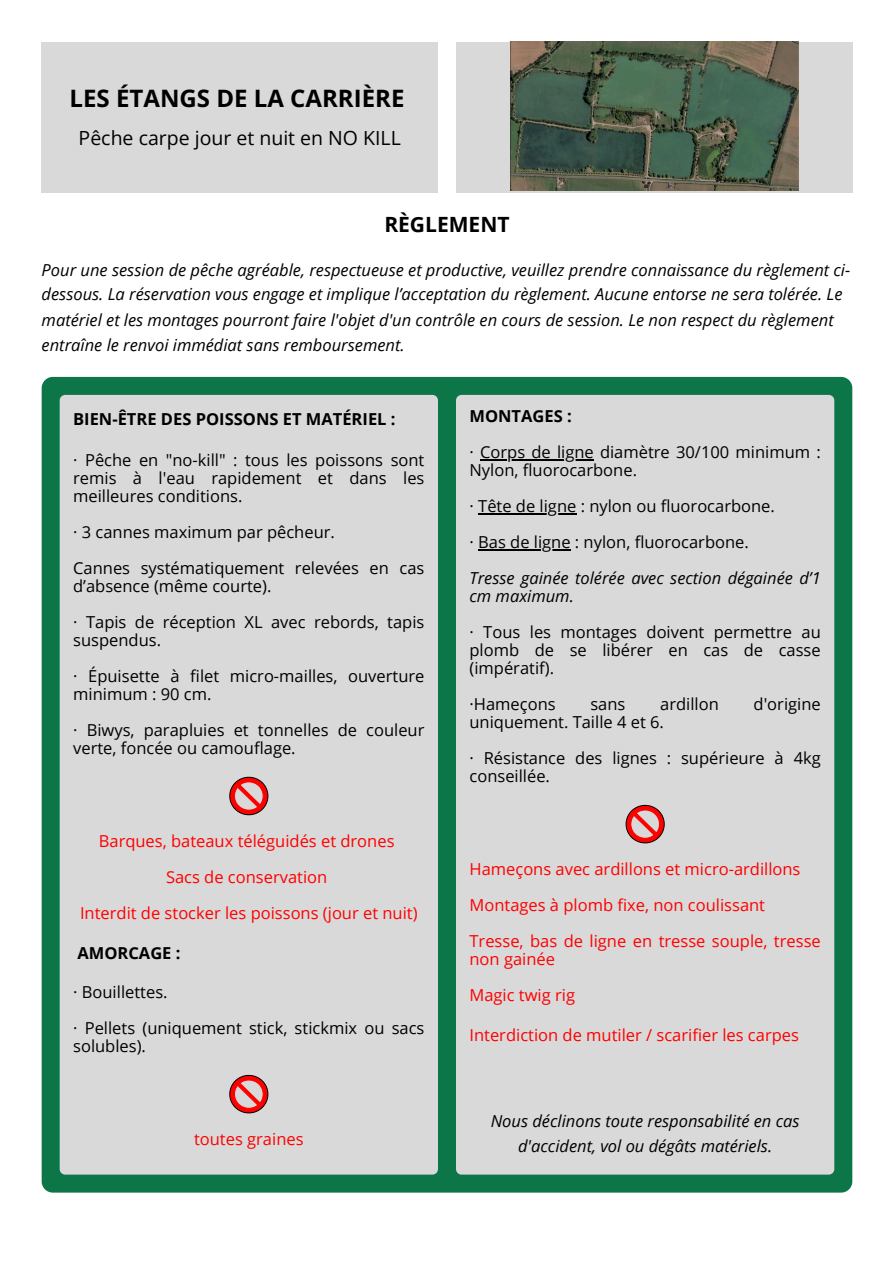
<style>
.page{position:relative;width:894px;height:1263px;background:#fff}
.page>*{position:absolute;margin:0;border:0;box-sizing:border-box;transform-origin:0 0}
.t1{font:700 24px "Open Sans";color:#000}
.t2{font:700 21px "Open Sans";color:#000}
.t3{font:19.5px "Open Sans";color:#000}
.t4{font:16.5px/18px "Open Sans";color:#000}
.t5{font:italic 16.5px/25.2px "Open Sans";color:#000}
.t6{font:16.5px/18px "Open Sans";color:#f00}
.t7{font:700 16.5px "Open Sans";color:#000}
</style>
<div class="page">
<div style="left:42px;top:42px;width:396px;height:150px;background:#d9d9d9"></div>
<div style="left:456px;top:42px;width:396px;height:150px;background:#d9d9d9"></div>
<img style="left:510px;top:42px;width:288px;height:148px">
<div style="left:42px;top:377px;width:810px;height:815px;background:#0c7649"></div>
<div style="left:60px;top:395px;width:378px;height:779px;background:#d9d9d9"></div>
<svg style="left:230px;top:777px;width:38px;height:38px"></svg>
<svg style="left:230px;top:1075px;width:38px;height:38px"></svg>
<div style="left:456px;top:395px;width:378px;height:779px;background:#d9d9d9"></div>
<hr style="left:480px;top:459px;width:113px;height:1px;background:#000">
<hr style="left:478px;top:513px;width:98px;height:1px;background:#000">
<hr style="left:478px;top:549px;width:92px;height:1px;background:#000">
<svg style="left:626px;top:805px;width:38px;height:38px"></svg>
<h1 class="t1" style="left:70px;top:81px;width:336px">LES ÉTANGS DE LA CARRIÈRE</h1>
<p class="t3" style="left:79px;top:124px;width:324px">Pêche carpe jour et nuit en NO KILL</p>
<h1 class="t2" style="left:384px;top:209px;width:127px">RÈGLEMENT</h1>
<p class="t5" style="left:42px;top:257px;width:809px">Pour une session de pêche agréable, respectueuse et productive, veuillez prendre connaissance du règlement ci&shy;dessous. La réservation vous engage et implique l’acceptation du règlement. Aucune entorse ne sera tolérée. Le matériel et les montages pourront faire l'objet d'un contrôle en cours de session. Le non respect du règlement entraîne le renvoi immédiat sans remboursement.</p>
<h1 class="t7" style="left:73px;top:408px;width:324px">BIEN-ÊTRE DES POISSONS ET MATÉRIEL :</h1>
<p class="t4" style="left:73px;top:450px;width:353px;text-align:justify">· Pêche en "no-kill" : tous les poissons sont remis à l'eau rapidement et dans les meilleures conditions.</p>
<p class="t4" style="left:73px;top:522px;width:263px">· 3 cannes maximum par pêcheur.</p>
<p class="t4" style="left:73px;top:558px;width:352px">Cannes systématiquement relevées en cas d’absence (même courte).</p>
<p class="t4" style="left:73px;top:612px;width:352px">· Tapis de réception XL avec rebords, tapis suspendus.</p>
<p class="t4" style="left:73px;top:666px;width:352px">· Épuisette à filet micro-mailles, ouverture minimum : 90 cm.</p>
<p class="t4" style="left:73px;top:720px;width:352px">· Biwys, parapluies et tonnelles de couleur verte, foncée ou camouflage.</p>
<p class="t6" style="left:99px;top:832px;width:297px">Barques, bateaux téléguidés et drones</p>
<p class="t6" style="left:166px;top:868px;width:163px">Sacs de conservation</p>
<p class="t6" style="left:80px;top:904px;width:339px">Interdit de stocker les poissons (jour et nuit)</p>
<p class="t7" style="left:77px;top:941px;width:104px">AMORCAGE :</p>
<p class="t4" style="left:73px;top:982px;width:96px">· Bouillettes.</p>
<p class="t4" style="left:73px;top:1018px;width:352px">· Pellets (uniquement stick, stickmix ou sacs solubles).</p>
<p class="t6" style="left:194px;top:1130px;width:111px">toutes graines</p>
<h1 class="t7" style="left:469px;top:404px;width:104px">MONTAGES :</h1>
<p class="t4" style="left:469px;top:442px;width:352px">· Corps de ligne diamètre 30/100 minimum :<br>Nylon, fl uorocarbone.</p>
<p class="t4" style="left:469px;top:496px;width:307px">· Tête de ligne : nylon ou fluorocarbone.</p>
<p class="t4" style="left:469px;top:532px;width:281px">· Bas de ligne : nylon, fluorocarbone.</p>
<p class="t5" style="left:469px;top:568px;width:352px;line-height:18px">Tresse gainée tolérée avec section dégainée d’1 cm maximum.</p>
<p class="t4" style="left:469px;top:622px;width:352px;text-align:justify">· Tous les montages doivent permettre au plomb de se libérer en cas de casse (impératif).</p>
<p class="t4" style="left:469px;top:694px;width:88px">·Hameçons</p>
<p class="t4" style="left:590px;top:694px;width:37px">sans</p>
<p class="t4" style="left:660px;top:694px;width:60px">ardillon</p>
<p class="t4" style="left:753px;top:694px;width:69px">d'origine</p>
<p class="t4" style="left:469px;top:712px;width:196px">uniquement. Taille 4 et 6.</p>
<p class="t4" style="left:469px;top:748px;width:352px">· Résistance des lignes : supérieure à 4kg conseillée.</p>
<p class="t6" style="left:469px;top:860px;width:332px">Hameçons avec ardillons et micro-ardillons</p>
<p class="t6" style="left:469px;top:896px;width:297px">Montages à plomb fixe, non coulissant</p>
<p class="t6" style="left:469px;top:932px;width:352px">Tresse, bas de ligne en tresse souple, tresse non gainée</p>
<p class="t6" style="left:469px;top:986px;width:107px">Magic twig rig</p>
<p class="t6" style="left:469px;top:1025px;width:331px">Interdiction de mutiler / scarifier les carpes</p>
<p class="t5" style="left:490px;top:1108px;width:310px;line-height:24.8px;text-align:center">Nous déclinons toute responsabilité en cas d'accident, vol ou dégâts matériels.</p>
</div>
